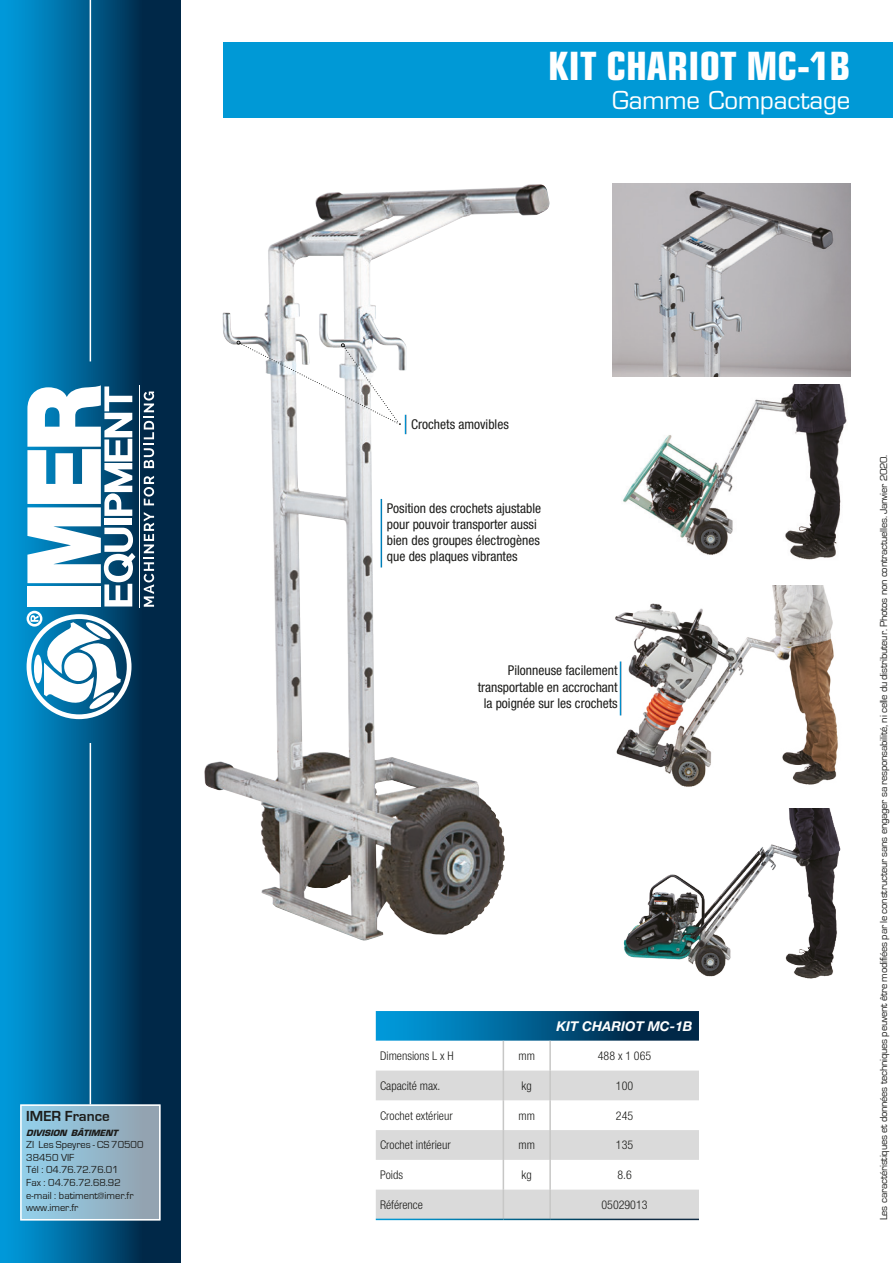
<style>
.page{position:relative;width:893px;height:1263px;background:#fff}
.page>*{position:absolute;margin:0;border:0;box-sizing:border-box;transform-origin:0 0}
.t1{font:700 condensed 39px "Eurostile LT Std";color:#fff}
.t2{font:24px "Eurostile LT Std";color:#fff}
.t3{font:700 15px "Eurostile";color:#1d1d1b}
.t4{font:condensed 13.5px/16.2px "Helvetica Neue LT Std";color:#1d1d1b;text-align:right}
.t5{font:italic 700 13.5px "Helvetica Neue LT Std";color:#fff}
.t6{font:300 condensed 12px "Helvetica Neue LT Std";color:#1d1d1b}
.t7{font:10.5px "Eurostile";letter-spacing:-.02em;color:#1d1d1b}
.t8{font:10.5px/12.6px "Eurostile";color:#1d1d1b}
.t9{font:italic 700 8.4px "Eurostile LT Std";color:#1d1d1b}
</style>
<div class="page">
<svg style="left:0;top:0;width:181px;height:1263px;background:#005a89"></svg>
<div style="left:20px;top:1104px;width:141px;height:116px;background:linear-gradient(to right,#93d2ed,#939fac)"></div>
<div style="left:20px;top:1104px;width:141px;height:116px;border:2px solid #fff"></div>
<hr style="left:90px;top:743px;width:1px;height:361px;background:#fff">
<hr style="left:90px;top:0;width:1px;height:361px;background:#fff">
<svg style="left:27px;top:385px;width:108px;height:334px"></svg>
<hr style="left:139px;top:385px;width:1px;height:222px;background:#fff">
<svg style="left:144px;top:512px;width:10px;height:95px"></svg>
<svg style="left:144px;top:476px;width:10px;height:29px"></svg>
<svg style="left:144px;top:391px;width:10px;height:77px"></svg>
<div style="left:223px;top:43px;width:670px;height:75px;background:#0099d6"></div>
<svg style="left:376px;top:1070px;width:323px;height:149px;fill:#dadada"></svg>
<svg style="left:376px;top:1011px;width:323px;height:59px"></svg>
<hr style="left:503px;top:1070px;width:1px;height:30px;background:#c7c7c6">
<hr style="left:503px;top:1100px;width:1px;height:30px;background:#c7c7c6">
<hr style="left:503px;top:1130px;width:1px;height:30px;background:#c7c7c6">
<svg style="left:503px;top:1160px;width:1px;height:29px"></svg>
<hr style="left:503px;top:1189px;width:1px;height:30px;background:#c7c7c6">
<hr style="left:549px;top:1041px;width:2px;height:29px;background:#c7c7c6">
<hr style="left:549px;top:1070px;width:2px;height:30px;background:#c7c7c6">
<hr style="left:549px;top:1100px;width:2px;height:30px;background:#c7c7c6">
<hr style="left:549px;top:1130px;width:2px;height:30px;background:#c7c7c6">
<hr style="left:549px;top:1160px;width:2px;height:29px;background:#c7c7c6">
<hr style="left:549px;top:1189px;width:2px;height:30px;background:#c7c7c6">
<img style="left:204px;top:184px;width:325px;height:757px">
<img style="left:612px;top:184px;width:238px;height:192px">
<img style="left:623px;top:385px;width:224px;height:175px">
<img style="left:615px;top:585px;width:223px;height:202px">
<img style="left:623px;top:808px;width:218px;height:171px">
<svg style="left:237px;top:341px;width:169px;height:93px"></svg>
<hr style="left:620px;top:661px;width:1px;height:54px;background:#fff">
<hr style="left:381px;top:499px;width:1px;height:68px;background:#fff">
<p class="t3" style="left:26px;top:1108px;width:85px">IMER France</p>
<p class="t9" style="left:26px;top:1127px;width:93px">DIVISION BÂTIMENT</p>
<p class="t8" style="left:26px;top:1138px;width:119px">ZI Les Speyres - CS 70500<br>38450 VIF<br>Tél : 04.76.72.76.01<br>Fax : 04.76.72.68.92 e-mail : batiment@imer.fr www.imer.fr</p>
<h1 class="t1" style="left:548px;top:43px;width:304px">KIT CHARIOT MC-1B</h1>
<h2 class="t2" style="left:612px;top:86px;width:240px">Gamme Compactage</h2>
<p class="t4" style="left:411px;top:416px;width:99px">Crochets amovibles</p>
<p class="t4" style="left:387px;top:500px;width:156px;text-align:left">Position des crochets ajustable pour pouvoir transporter aussi bien des groupes électrogènes que des plaques vibrantes</p>
<p class="t4" style="left:478px;top:662px;width:141px">Pilonneuse facilement transportable en accrochant la poignée sur les crochets</p>
<p class="t5" style="left:556px;top:1017px;width:138px">KIT CHARIOT MC-1B</p>
<p class="t6" style="left:380px;top:1049px;width:75px">Dimensions L x H</p>
<p class="t6" style="left:518px;top:1049px;width:18px">mm</p>
<p class="t6" style="left:598px;top:1049px;width:55px">488 x 1 065</p>
<p class="t6" style="left:380px;top:1078px;width:62px">Capacité max.</p>
<p class="t6" style="left:522px;top:1078px;width:12px">kg</p>
<p class="t6" style="left:616px;top:1078px;width:19px">100</p>
<p class="t6" style="left:380px;top:1108px;width:74px">Crochet extérieur</p>
<p class="t6" style="left:518px;top:1108px;width:18px">mm</p>
<p class="t6" style="left:616px;top:1108px;width:19px">245</p>
<p class="t6" style="left:380px;top:1138px;width:72px">Crochet intérieur</p>
<p class="t6" style="left:518px;top:1138px;width:18px">mm</p>
<p class="t6" style="left:616px;top:1138px;width:19px">135</p>
<p class="t6" style="left:380px;top:1168px;width:25px">Poids</p>
<p class="t6" style="left:522px;top:1168px;width:12px">kg</p>
<p class="t6" style="left:617px;top:1168px;width:16px">8.6</p>
<p class="t6" style="left:380px;top:1198px;width:44px">Référence</p>
<p class="t6" style="left:601px;top:1198px;width:48px">05029013</p>
<p class="t7" style="left:878px;top:1220px;width:767px;rotate:-90deg">Les caractéristiques et données techniques peuvent être modifiées par le constructeur sans engager sa responsabilité, ni celle du distributeur. Photos non contractuelles. Janvier 2020.</p>
</div>
